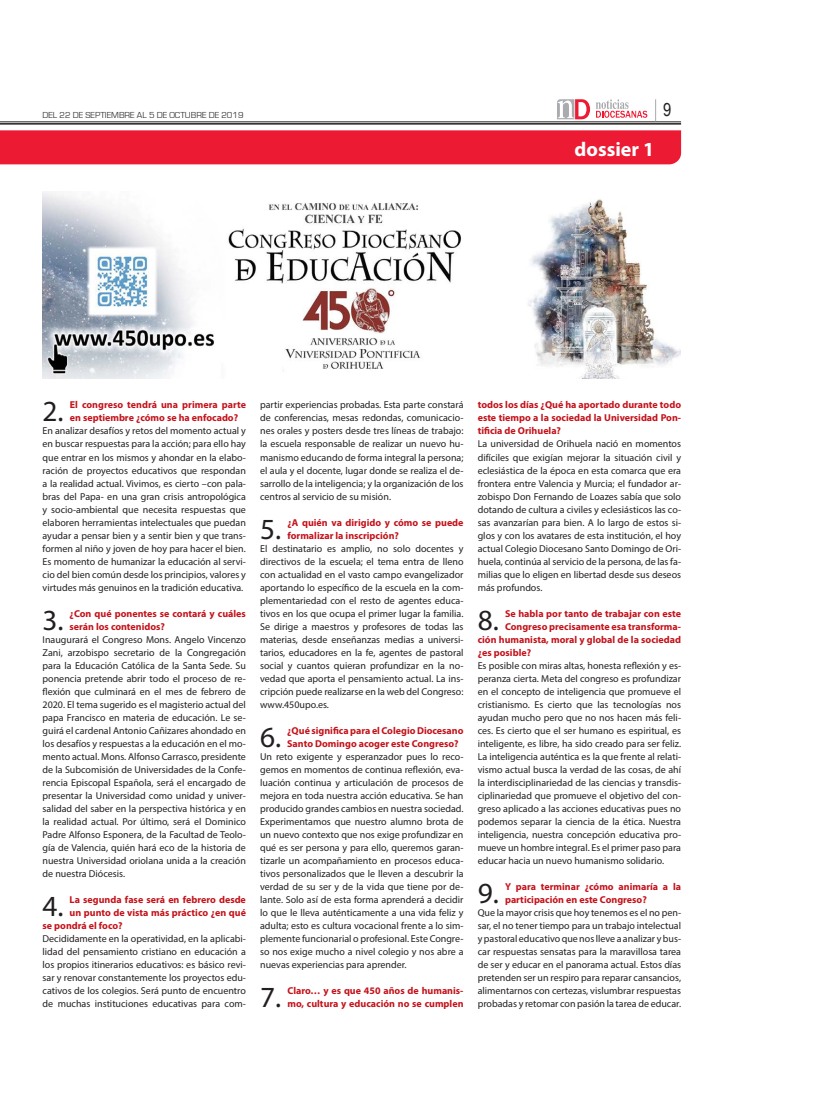
<style>
.page{position:relative;width:823px;height:1106px;background:#fff}
.page>*{position:absolute;margin:0;border:0;box-sizing:border-box;transform-origin:0 0}
.Párrafo_NODI{font:29.3px "Myriad Pro";color:#231f20}
.t1{font:700 20px "Myriad Pro";color:#fff}
.t2{font:18px "Arial Narrow";color:#231f20}
.Párrafo_NODI-2{font:10px/13px "Myriad Pro";color:#231f20;text-align:justify}
.Párrafo_NODI-3{font:700 10px/13px "Myriad Pro";color:#c4121a}
.t3{font:9px "Eurostile";color:#3e3e3f}
</style>
<div class="page">
<hr style="left:0;top:122px;width:680px;height:1px;background:#231f20">
<hr style="left:0;top:123px;width:680px;height:2px;background:#231f20">
<svg style="left:557px;top:99px;width:32px;height:20px"></svg>
<svg style="left:596px;top:99px;width:51px;height:19px"></svg>
<div style="left:0;top:130px;width:680px;height:35px;background:#ed1a33"></div>
<img style="left:43px;top:192px;width:636px;height:186px">
<p class="t3" style="left:43px;top:110px;width:202px">DEL 22 DE SEPTIEMBRE AL 5 DE OCTUBRE DE 2019</p>
<p class="t2" style="left:662px;top:97px;width:10px">9</p>
<p class="t1" style="left:574px;top:137px;width:81px">dossier 1</p>
<p class="Párrafo_NODI" style="left:43px;top:393px;width:23px">2.</p>
<p class="Párrafo_NODI-3" style="left:70px;top:398px;width:177px">El congreso tendrá una primera parte en septiembre ¿cómo se ha enfocado?</p>
<p class="Párrafo_NODI-2" style="left:43px;top:424px;width:205px">En analizar desafíos y retos del momento actual y en buscar respuestas para la acción; para ello hay que entrar en los mismos y ahondar en la elabo&shy;ración de proyectos educativos que respondan a la realidad actual. Vivimos, es cierto –con pala&shy;bras del Papa- en una gran crisis antropológica y socio-ambiental que necesita respuestas que elaboren herramientas intelectuales que puedan ayudar a pensar bien y a sentir bien y que trans&shy;formen al niño y joven de hoy para hacer el bien.<br>Es momento de humanizar la educación al servi&shy;cio del bien común desde los principios, valores y virtudes más genuinos en la tradición educativa.</p>
<p class="Párrafo_NODI" style="left:43px;top:601px;width:23px">3.</p>
<p class="Párrafo_NODI-3" style="left:70px;top:606px;width:178px">¿Con qué ponentes se contará y cuáles serán los contenidos?</p>
<p class="Párrafo_NODI-2" style="left:43px;top:632px;width:205px">Inaugurará el Congreso Mons. Angelo Vincenzo Zani, arzobispo secretario de la Congregación para la Educación Católica de la Santa Sede. Su ponencia pretende abrir todo el proceso de re&shy;flexión que culminará en el mes de febrero de 2020. El tema sugerido es el magisterio actual del papa Francisco en materia de educación. Le se&shy;guirá el cardenal Antonio Cañizares ahondado en los desafíos y respuestas a la educación en el mo&shy;mento actual. Mons. Alfonso Carrasco, presidente de la Subcomisión de Universidades de la Confe&shy;rencia Episcopal Española, será el encargado de presentar la Universidad como unidad y univer&shy;salidad del saber en la perspectiva histórica y en la realidad actual. Por último, será el Dominico Padre Alfonso Esponera, de la Facultad de Teolo&shy;gía de Valencia, quién hará eco de la historia de nuestra Universidad oriolana unida a la creación de nuestra Diócesis.</p>
<p class="Párrafo_NODI" style="left:43px;top:887px;width:23px">4.</p>
<p class="Párrafo_NODI-3" style="left:70px;top:892px;width:178px">La segunda fase será en febrero desde</p>
<p class="Párrafo_NODI-3" style="left:70px;top:905px;width:178px">un punto de vista más práctico ¿en qué</p>
<p class="Párrafo_NODI-3" style="left:43px;top:918px;width:82px">se pondrá el foco?</p>
<p class="Párrafo_NODI-2" style="left:43px;top:931px;width:205px">Decididamente en la operatividad, en la aplicabi&shy;lidad del pensamiento cristiano en educación a los propios itinerarios educativos: es básico revi&shy;sar y renovar constantemente los proyectos edu&shy;cativos de los colegios. Será punto de encuentro de muchas instituciones educativas para com-</p>
<p class="Párrafo_NODI-2" style="left:260px;top:398px;width:205px">partir experiencias probadas. Esta parte constará de conferencias, mesas redondas, comunicacio&shy;nes orales y posters desde tres líneas de trabajo: la escuela responsable de realizar un nuevo hu&shy;manismo educando de forma integral la persona; el aula y el docente, lugar donde se realiza el de&shy;sarrollo de la inteligencia; y la organización de los centros al servicio de su misión.</p>
<p class="Párrafo_NODI" style="left:260px;top:510px;width:23px">5.</p>
<p class="Párrafo_NODI-3" style="left:287px;top:515px;width:177px">¿A quién va dirigido y cómo se puede formalizar la inscripción?</p>
<p class="Párrafo_NODI-2" style="left:260px;top:541px;width:205px">El destinatario es amplio, no solo docentes y directivos de la escuela; el tema entra de lleno con actualidad en el vasto campo evangelizador aportando lo específico de la escuela en la com&shy;plementariedad con el resto de agentes educa&shy;tivos en los que ocupa el primer lugar la familia.<br>Se dirige a maestros y profesores de todas las materias, desde enseñanzas medias a universi&shy;tarios, educadores en la fe, agentes de pastoral social y cuantos quieran profundizar en la no&shy;vedad que aporta el pensamiento actual. La ins&shy;cripción puede realizarse en la web del Congreso: www.450upo.es.</p>
<p class="Párrafo_NODI" style="left:260px;top:718px;width:23px">6.</p>
<p class="Párrafo_NODI-3" style="left:287px;top:723px;width:178px">¿Qué significa para el Colegio Diocesano<br>Santo Domingo acoger este Congreso?</p>
<p class="Párrafo_NODI-2" style="left:260px;top:749px;width:205px">Un reto exigente y esperanzador pues lo reco&shy;gemos en momentos de continua reflexión, eva&shy;luación continua y articulación de procesos de mejora en toda nuestra acción educativa. Se han producido grandes cambios en nuestra sociedad.<br>Experimentamos que nuestro alumno brota de un nuevo contexto que nos exige profundizar en qué es ser persona y para ello, queremos garan&shy;tizarle un acompañamiento en procesos educa&shy;tivos personalizados que le lleven a descubrir la verdad de su ser y de la vida que tiene por de&shy;lante. Solo así de esta forma aprenderá a decidir lo que le lleva auténticamente a una vida feliz y adulta; esto es cultura vocacional frente a lo sim&shy;plemente funcionarial o profesional. Este Congre&shy;so nos exige mucho a nivel colegio y nos abre a nuevas experiencias para aprender.</p>
<p class="Párrafo_NODI" style="left:260px;top:978px;width:23px">7.</p>
<p class="Párrafo_NODI-3" style="left:287px;top:983px;width:177px">Claro… y es que 450 años de humanis&shy;mo, cultura y educación no se cumplen</p>
<p class="Párrafo_NODI-3" style="left:477px;top:398px;width:205px;text-align:justify">todos los días ¿Qué ha aportado durante todo este tiempo a la sociedad la Universidad Pon&shy;tificia de Orihuela?</p>
<p class="Párrafo_NODI-2" style="left:477px;top:437px;width:205px">La universidad de Orihuela nació en momentos difíciles que exigían mejorar la situación civil y eclesiástica de la época en esta comarca que era frontera entre Valencia y Murcia; el fundador ar&shy;zobispo Don Fernando de Loazes sabía que solo dotando de cultura a civiles y eclesiásticos las co&shy;sas avanzarían para bien. A lo largo de estos si&shy;glos y con los avatares de esta institución, el hoy actual Colegio Diocesano Santo Domingo de Ori&shy;huela, continúa al servicio de la persona, de las fa&shy;milias que lo eligen en libertad desde sus deseos más profundos.</p>
<p class="Párrafo_NODI" style="left:477px;top:601px;width:23px">8.</p>
<p class="Párrafo_NODI-3" style="left:504px;top:606px;width:177px">Se habla por tanto de trabajar con este</p>
<p class="Párrafo_NODI-3" style="left:504px;top:619px;width:177px">Congreso precisamente esa transforma-</p>
<p class="Párrafo_NODI-3" style="left:477px;top:632px;width:205px">ción humanista, moral y global de la sociedad</p>
<p class="Párrafo_NODI-3" style="left:477px;top:645px;width:55px">¿es posible?</p>
<p class="Párrafo_NODI-2" style="left:477px;top:658px;width:205px">Es posible con miras altas, honesta reflexión y es&shy;peranza cierta. Meta del congreso es profundizar en el concepto de inteligencia que promueve el cristianismo. Es cierto que las tecnologías nos ayudan mucho pero que no nos hacen más feli&shy;ces. Es cierto que el ser humano es espiritual, es inteligente, es libre, ha sido creado para ser feliz.<br>La inteligencia auténtica es la que frente al relati&shy;vismo actual busca la verdad de las cosas, de ahí la interdisciplinariedad de las ciencias y transdis&shy;ciplinariedad que promueve el objetivo del con&shy;greso aplicado a las acciones educativas pues no podemos separar la ciencia de la ética. Nuestra inteligencia, nuestra concepción educativa pro&shy;mueve un hombre integral. Es el primer paso para educar hacia un nuevo humanismo solidario.</p>
<p class="Párrafo_NODI" style="left:477px;top:874px;width:23px">9.</p>
<p class="Párrafo_NODI-3" style="left:504px;top:879px;width:177px">Y para terminar ¿cómo animaría a la participación en este Congreso?</p>
<p class="Párrafo_NODI-2" style="left:477px;top:905px;width:205px">Que la mayor crisis que hoy tenemos es el no pen&shy;sar, el no tener tiempo para un trabajo intelectual y pastoral educativo que nos lleve a analizar y bus&shy;car respuestas sensatas para la maravillosa tarea de ser y educar en el panorama actual. Estos días pretenden ser un respiro para reparar cansancios, alimentarnos con certezas, vislumbrar respuestas probadas y retomar con pasión la tarea de educar.</p>
</div>
